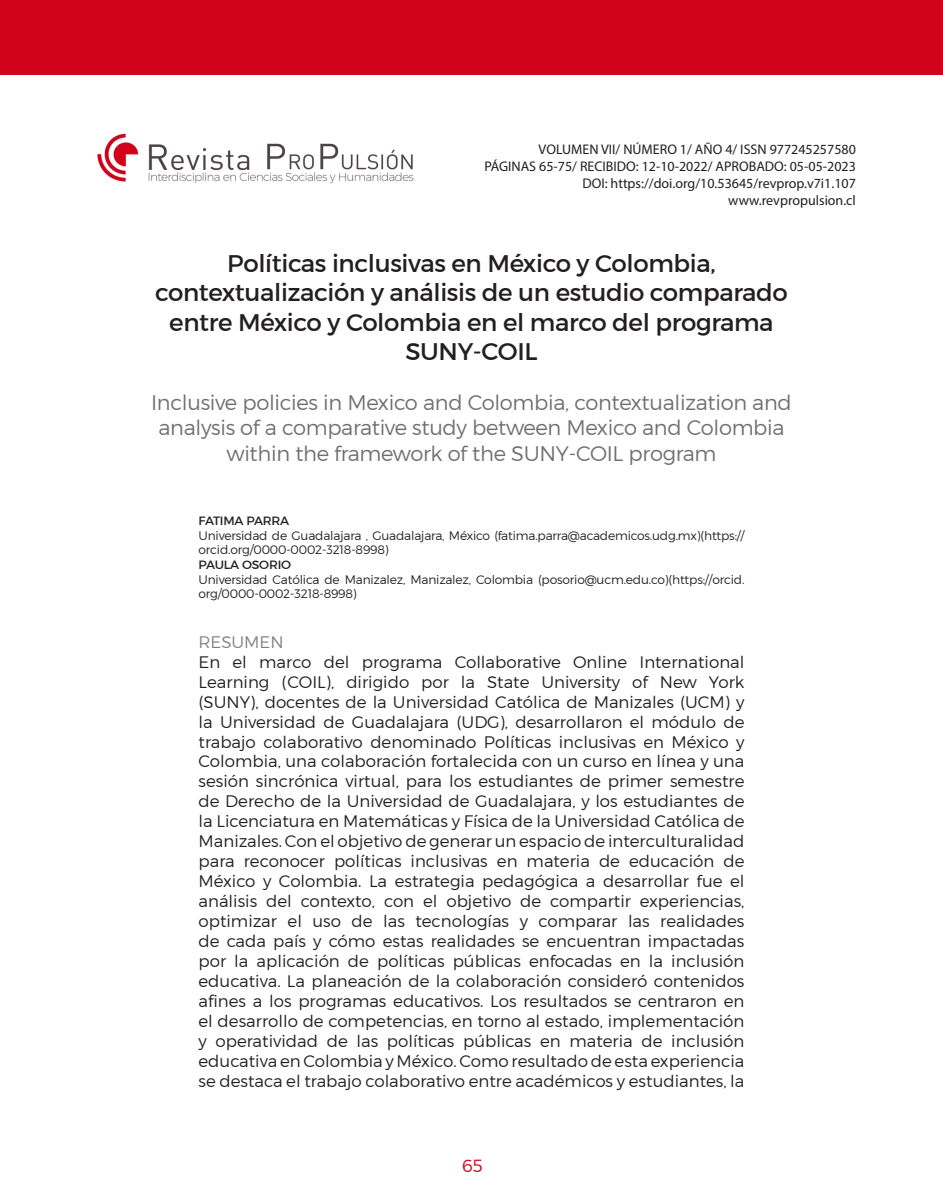
<style>
.page{position:relative;width:943px;height:1191px;background:#fff}
.page>*{position:absolute;margin:0;border:0;box-sizing:border-box;transform-origin:0 0}
._00_parrafo_titulo_español{font:24.5px/29.4px "Montserrat";letter-spacing:-.015em;color:#231f20;text-align:center}
._01_titulo_párrafo_ingles{font:300 21px/25.2px "Montserrat";letter-spacing:-.015em;color:#707070;text-align:center}
.t1{font:300 17.5px "Montserrat";color:#d1021c}
._05_parrafo_resumen_articulo{font:300 16.62px/19.9px "Montserrat";color:#231f20;text-align:justify}
._04_parrafo_resumen_abstrac_keywords{font:300 16.62px "Montserrat";color:#808080}
.parrafo_ISNN{font:14px "Myriad Pro";color:#231f20}
._03_parrafo_institucion_autor{font:300 12.25px/14.7px "Montserrat";letter-spacing:-.015em;color:#231f20}
._02_parrafo_autor{font:12.25px "Montserrat";letter-spacing:-.015em;color:#231f20}
</style>
<div class="page">
<div style="left:0;top:0;width:943px;height:74px;background:#d1021c"></div>
<img style="left:97px;top:133px;width:317px;height:51px">
<p class="parrafo_ISNN" style="left:538px;top:141px;width:319px">VOLUMEN VII/ NÚMERO 1/ AÑO 4/ ISSN 977245257580</p>
<p class="parrafo_ISNN" style="left:484px;top:158px;width:373px">PÁGINAS 65-75/ RECIBIDO: 12-10-2022/ APROBADO: 05-05-2023</p>
<p class="parrafo_ISNN" style="left:582px;top:175px;width:275px">DOI: https://doi.org/10.53645/revprop.v7i1.107</p>
<p class="parrafo_ISNN" style="left:728px;top:191px;width:129px">www.revpropulsion.cl</p>
<p class="_00_parrafo_titulo_español" style="left:155px;top:248px;width:634px">Políticas inclusivas en México y Colombia, contextualización y análisis de un estudio comparado entre México y Colombia en el marco del programa SUNY-COIL</p>
<p class="_01_titulo_párrafo_ingles" style="left:151px;top:390px;width:642px">Inclusive policies in Mexico and Colombia, contextualization and analysis of a comparative study between Mexico and Colombia within the framework of the SUNY-COIL program</p>
<p class="_02_parrafo_autor" style="left:198px;top:513px;width:92px">FATIMA PARRA</p>
<p class="_03_parrafo_institucion_autor" style="left:198px;top:527px;width:547px">Universidad de Guadalajara , Guadalajara, México (fatima.parra@academicos.udg.mx)(https:// orcid.org/0000-0002-3218-8998)</p>
<p class="_02_parrafo_autor" style="left:198px;top:557px;width:94px">PAULA OSORIO</p>
<p class="_03_parrafo_institucion_autor" style="left:198px;top:572px;width:547px">Universidad Católica de Manizalez, Manizalez, Colombia (posorio@ucm.edu.co)(https://orcid. org/0000-0002-3218-8998)</p>
<p class="_04_parrafo_resumen_abstrac_keywords" style="left:198px;top:631px;width:87px">RESUMEN</p>
<p class="_05_parrafo_resumen_articulo" style="left:198px;top:651px;width:547px">En el marco del programa Collaborative Online International Learning (COIL), dirigido por la State University of New York (SUNY), docentes de la Universidad Católica de Manizales (UCM) y la Universidad de Guadalajara (UDG), desarrollaron el módulo de trabajo colaborativo denominado Políticas inclusivas en México y Colombia, una colaboración fortalecida con un curso en línea y una sesión sincrónica virtual, para los estudiantes de primer semestre de Derecho de la Universidad de Guadalajara, y los estudiantes de la Licenciatura en Matemáticas y Física de la Universidad Católica de Manizales. Con el objetivo de generar un espacio de interculturalidad para reconocer políticas inclusivas en materia de educación de México y Colombia. La estrategia pedagógica a desarrollar fue el análisis del contexto, con el objetivo de compartir experiencias, optimizar el uso de las tecnologías y comparar las realidades de cada país y cómo estas realidades se encuentran impactadas por la aplicación de políticas públicas enfocadas en la inclusión educativa. La planeación de la colaboración consideró contenidos afines a los programas educativos. Los resultados se centraron en el desarrollo de competencias, en torno al estado, implementación y operatividad de las políticas públicas en materia de inclusión educativa en Colombia y México. Como resultado de esta experiencia se destaca el trabajo colaborativo entre académicos y estudiantes, la</p>
<p class="t1" style="left:462px;top:1155px;width:22px">65</p>
</div>
